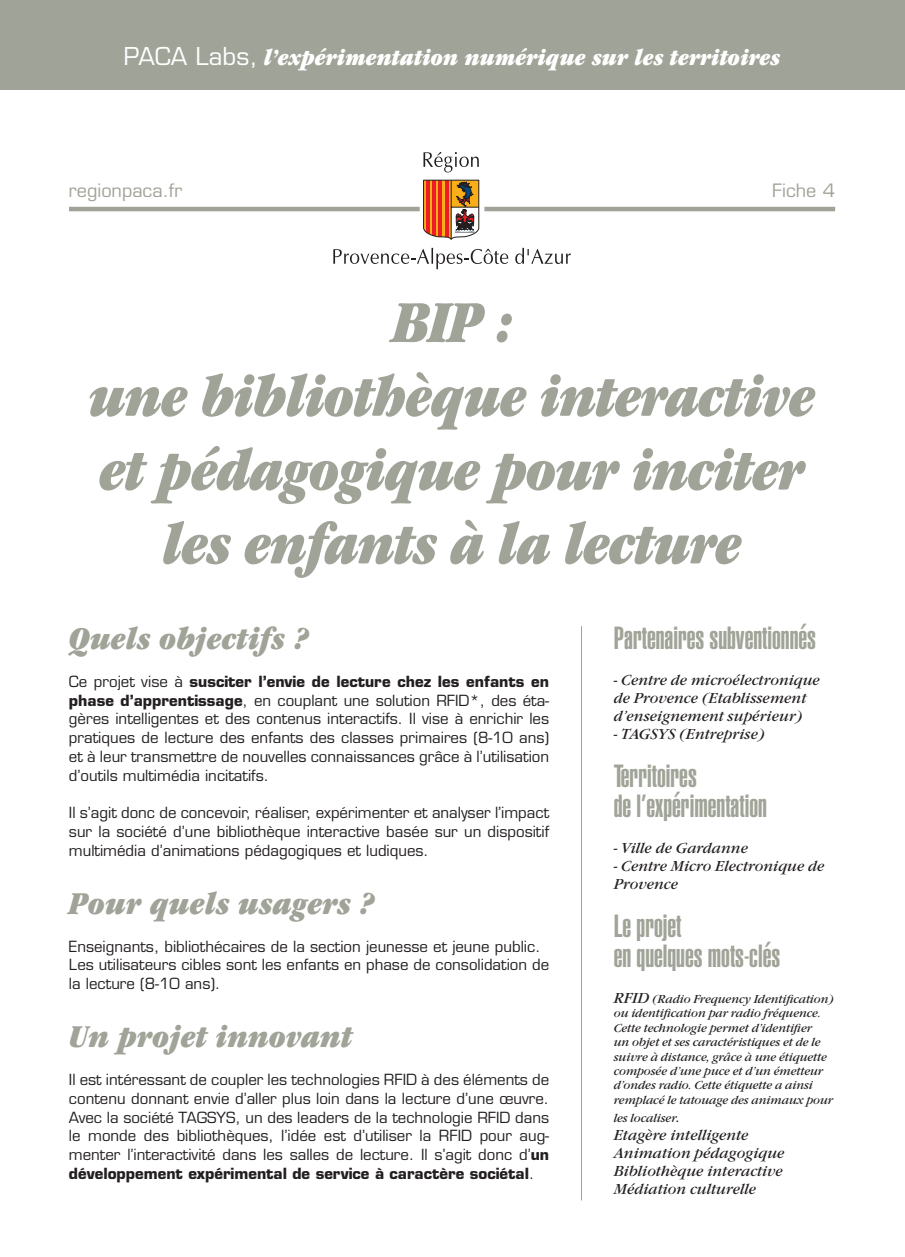
<style>
.page{position:relative;width:905px;height:1257px;background:#fff}
.page>*{position:absolute;margin:0;border:0;box-sizing:border-box;transform-origin:0 0}
.titre{font:61.5px "ITC Garamond Std Ult Narrow Ita";letter-spacing:-.02em;color:#a0a397;scale:.96 1}
.sous_titre{font:33px "ITC Garamond Std Ult Narrow Ita";color:#a0a397}
.titre_encadré{font:31.5px "Helvetica LT Std Ultra Comp";color:#a0a397}
.t1{font:24px "ITC Garamond Std Ult Narrow Ita";color:#fff}
.t2{font:18px "Eurostile LT Std";color:#a0a397}
.texte{font:15px/18.8px "Eurostile LT Std";color:#231f20;text-align:justify}
.encadré{font:italic 15px/18px "Garamond Itc T";color:#231f20}
.encadré-2{font:italic 12px/14.4px "Garamond Itc T";letter-spacing:-.01em;color:#231f20}
.s1{font-family:"Eurostile"}
.s2{font-weight:700}
.s3{font-size:15px}
</style>
<div class="page">
<hr style="left:69px;top:207px;width:350px;height:4px;background:#a0a397">
<hr style="left:484px;top:207px;width:350px;height:4px;background:#a0a397">
<svg style="left:423px;top:152px;width:55px;height:20px"></svg>
<svg style="left:333px;top:248px;width:175px;height:21px"></svg>
<svg style="left:515px;top:248px;width:55px;height:16px"></svg>
<svg style="left:423px;top:180px;width:56px;height:60px"></svg>
<div style="left:0;top:0;width:904px;height:90px;background:#a0a397"></div>
<hr style="left:581px;top:626px;width:1px;height:574px;background:#a0a397">
<h3 class="t1" style="left:124px;top:43px;width:657px"><span class="s1">PACA Labs,</span> l’expérimentation numérique sur les territoires</h3>
<p class="t2" style="left:69px;top:180px;width:115px">regionpaca.fr</p>
<p class="t2" style="left:771px;top:180px;width:64px">Fiche 4</p>
<p class="titre" style="left:392px;top:287px;width:126px">BIP :</p>
<p class="titre" style="left:89px;top:361px;width:758px">une bibliothèque interactive</p>
<p class="titre" style="left:99px;top:435px;width:736px">et pédagogique pour inciter</p>
<p class="titre" style="left:162px;top:509px;width:605px">les enfants à la lecture</p>
<p class="sous_titre" style="left:69px;top:620px;width:241px">Quels objectifs ?</p>
<p class="texte" style="left:69px;top:672px;width:481px">Ce projet vise à <span class="s2">susciter l’envie de lecture chez les enfants en phase d’apprentissage</span>, en couplant une solution RFID*, des éta&shy;gères intelligentes et des contenus interactifs. Il vise à enrichir les pratiques de lecture des enfants des classes primaires (8-10 ans) et à leur transmettre de nouvelles connaissances grâce à l’utilisation d’outils multimédia incitatifs.</p>
<p class="texte" style="left:69px;top:803px;width:481px">Il s’agit donc de concevoir, réaliser, expérimenter et analyser l’impact sur la société d’une bibliothèque interactive basée sur un dispositif multimédia d’animations pédagogiques et ludiques.</p>
<p class="sous_titre" style="left:69px;top:885px;width:307px">Pour quels usagers ?</p>
<p class="texte" style="left:69px;top:937px;width:473px">Enseignants, bibliothécaires de la section jeunesse et jeune public.</p>
<p class="texte" style="left:69px;top:955px;width:481px">Les utilisateurs cibles sont les enfants en phase de consolidation de la lecture (8-10 ans).</p>
<p class="sous_titre" style="left:69px;top:1018px;width:285px">Un projet innovant</p>
<p class="texte" style="left:69px;top:1070px;width:481px">Il est intéressant de coupler les technologies RFID à des éléments de contenu donnant envie d’aller plus loin dans la lecture d’une œuvre.<br>Avec la société TAGSYS, un des leaders de la technologie RFID dans le monde des bibliothèques, l’idée est d’utiliser la RFID pour aug&shy;menter l’interactivité dans les salles de lecture. Il s’agit donc d’<span class="s2">un développement expérimental de service à caractère sociétal</span>.</p>
<p class="titre_encadré" style="left:613px;top:619px;width:203px">Partenaires subventionnés</p>
<p class="encadré" style="left:613px;top:671px;width:207px">- Centre de microélectronique de Provence (Etablissement d’enseignement supérieur)</p>
<p class="encadré" style="left:613px;top:725px;width:152px">- TAGSYS (Entreprise)</p>
<p class="titre_encadré" style="left:613px;top:757px;width:84px">Territoires</p>
<p class="titre_encadré" style="left:613px;top:787px;width:154px">de l’expérimentation</p>
<p class="encadré" style="left:613px;top:839px;width:136px">- Ville de Gardanne</p>
<p class="encadré" style="left:613px;top:857px;width:212px">- Centre Micro Electronique de<br>Provence</p>
<p class="titre_encadré" style="left:613px;top:907px;width:69px">Le projet</p>
<p class="titre_encadré" style="left:613px;top:937px;width:168px">en quelques mots-clés</p>
<p class="encadré-2" style="left:613px;top:991px;width:221px"><span class="s3">RFID</span> (Radio Frequency Identification) ou identification par radio fréquence.<br>Cette technologie permet d’identifier<br>un objet et ses caractéristiques et de le suivre à distance, grâce à une étiquette composée d’une puce et d’un émetteur d’ondes radio. Cette étiquette a ainsi remplacé le tatouage des animaux pour</p>
<p class="encadré-2" style="left:613px;top:1110px;width:68px">les localiser<span class="s3">.</span></p>
<p class="encadré" style="left:613px;top:1125px;width:136px">Etagère intelligente</p>
<p class="encadré" style="left:613px;top:1143px;width:172px">Animation pédagogique</p>
<p class="encadré" style="left:613px;top:1161px;width:170px">Bibliothèque interactive</p>
<p class="encadré" style="left:613px;top:1179px;width:144px">Médiation culturelle</p>
</div>
